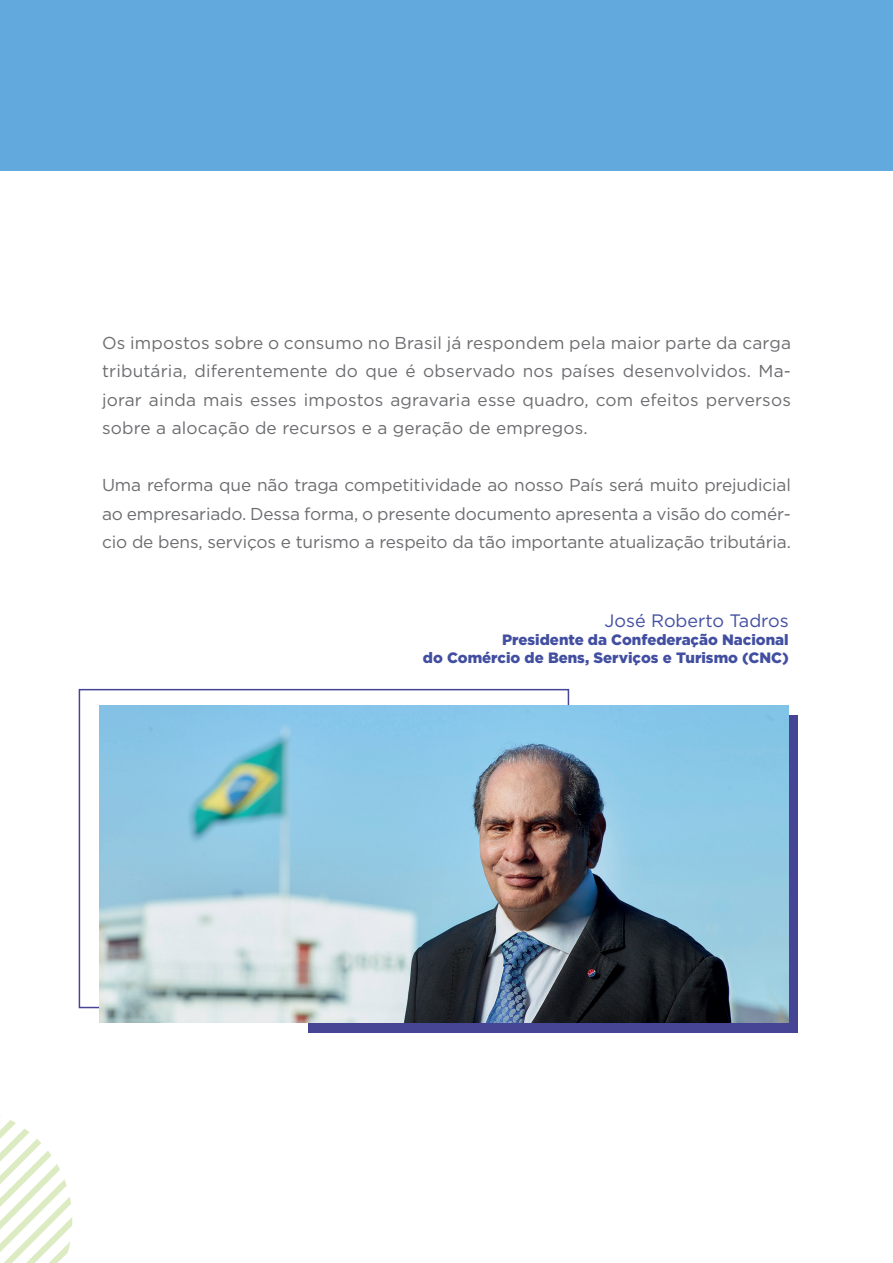
<style>
.page{position:relative;width:893px;height:1263px;background:#fff}
.page>*{position:absolute;margin:0;border:0;box-sizing:border-box;transform-origin:0 0}
.t1{font:18px "Gotham";color:#424fa1}
.t2{font:17.25px/28.5px "Gotham";letter-spacing:-.01em;color:#6c6d70;text-align:justify}
.t3{font:900 15px "Gotham";color:#424fa1}
</style>
<div class="page">
<div style="left:0;top:0;width:893px;height:171px;background:#62aade"></div>
<svg style="left:0;top:1115px;width:72px;height:148px"></svg>
<div style="left:308px;top:715px;width:489px;height:317px;background:#464495"></div>
<img style="left:100px;top:705px;width:689px;height:318px">
<p class="t2" style="left:102px;top:328px;width:690px">Os impostos sobre o consumo no Brasil já respondem pela maior parte da carga tributária, diferentemente do que é observado nos países desenvolvidos. Ma&shy;jorar ainda mais esses impostos agravaria esse quadro, com efeitos perversos sobre a alocação de recursos e a geração de empregos.</p>
<p class="t2" style="left:102px;top:470px;width:690px">Uma reforma que não traga competitividade ao nosso País será muito prejudicial ao empresariado. Dessa forma, o presente documento apresenta a visão do comér&shy;cio de bens, serviços e turismo a respeito da tão importante atualização tributária.</p>
<p class="t1" style="left:605px;top:609px;width:186px">José Roberto Tadros</p>
<p class="t3" style="left:502px;top:631px;width:288px">Presidente da Confederação Nacional</p>
<p class="t3" style="left:423px;top:649px;width:367px">do Comércio de Bens, Serviços e Turismo (CNC)</p>
</div>
